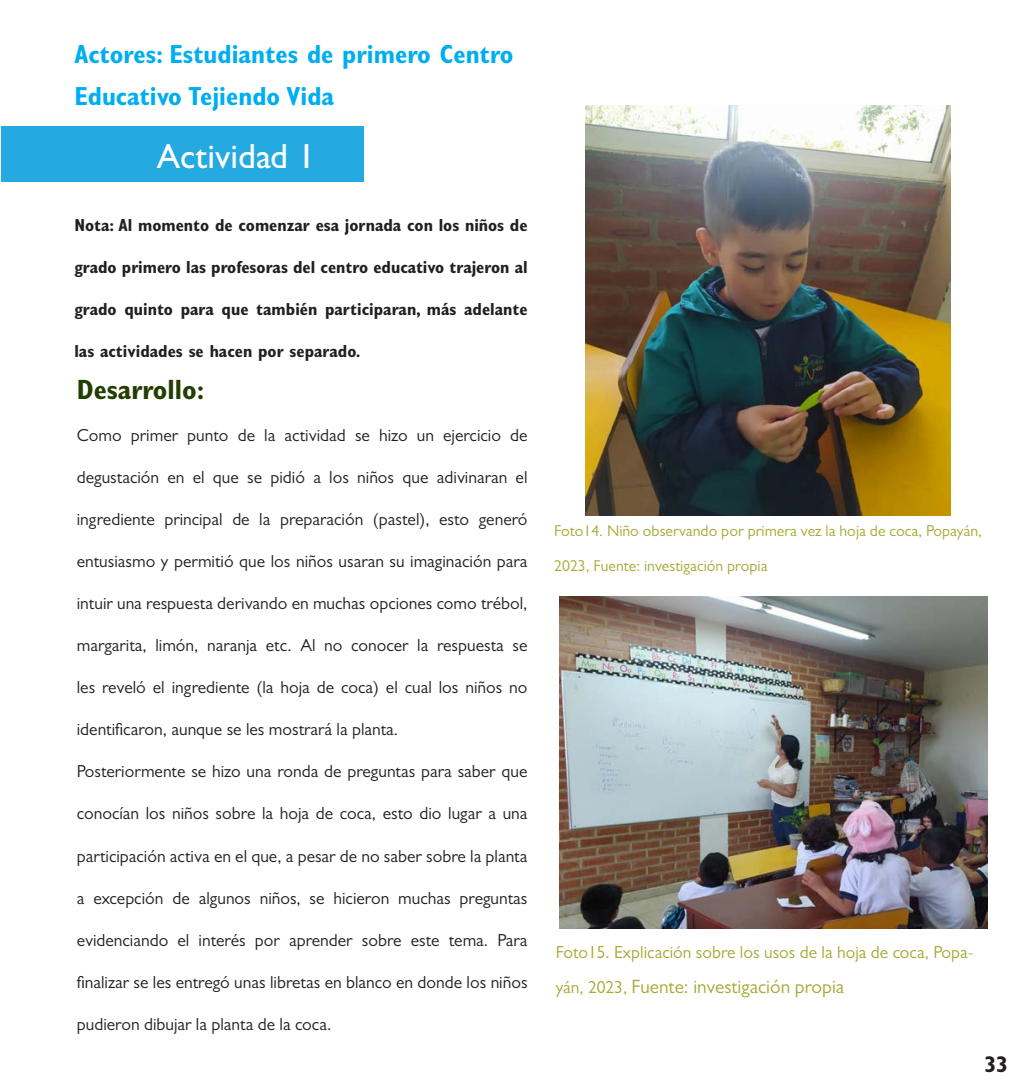
<style>
.page{position:relative;width:1032px;height:1092px;background:#fff}
.page>*{position:absolute;margin:0;border:0;box-sizing:border-box;transform-origin:0 0}
.t1{font:500 35px "Gill Sans";color:#fff}
.t2{font:700 condensed 28px "Gill Sans";color:#223f01}
.t3{font:700 condensed 26.25px/42px "Gill Sans";color:#00aeef}
.t4{font:700 condensed 22.75px "Gill Sans";color:#231f20}
.t5{font:19.25px "Gill Sans";color:#a4aa34}
.t6{font:17.5px "Gill Sans";color:#231f20}
.t7{font:700 condensed 17.5px "Gill Sans";color:#231f20}
.t8{font:17.5px "Gill Sans";color:#a4aa34}
.t9{font:15.75px "Gill Sans";color:#a4aa34}
.s1{font-size:17.5px}
</style>
<div class="page">
<img style="left:559px;top:596px;width:428px;height:332px">
<img style="left:586px;top:105px;width:365px;height:410px">
<div style="left:1px;top:126px;width:363px;height:55px;background:#24aae1"></div>
<h3 class="t3" style="left:74px;top:33px;width:441px">Actores: Estudiantes de primero Centro<br>Educativo Tejiendo Vida</h3>
<h1 class="t1" style="left:157px;top:135px;width:160px">Actividad 1</h1>
<p class="t7" style="left:74px;top:215px;width:455px">Nota: Al momento de comenzar esa jornada con los niños de</p>
<p class="t7" style="left:74px;top:257px;width:455px">grado primero las profesoras del centro educativo trajeron al</p>
<p class="t7" style="left:74px;top:299px;width:455px">grado quinto para que también participaran, más adelante</p>
<p class="t7" style="left:74px;top:341px;width:288px">las actividades se hacen por separado.</p>
<h2 class="t2" style="left:77px;top:373px;width:129px">Desarrollo:</h2>
<p class="t6" style="left:77px;top:425px;width:452px">Como primer punto de la actividad se hizo un ejercicio de</p>
<p class="t6" style="left:77px;top:467px;width:452px">degustación en el que se pidió a los niños que adivinaran el</p>
<p class="t6" style="left:77px;top:509px;width:452px">ingrediente principal de la preparación (pastel), esto generó</p>
<p class="t6" style="left:77px;top:551px;width:452px">entusiasmo y permitió que los niños usaran su imaginación para</p>
<p class="t6" style="left:77px;top:593px;width:452px">intuir una respuesta derivando en muchas opciones como trébol,</p>
<p class="t6" style="left:77px;top:635px;width:452px">margarita, limón, naranja etc. Al no conocer la respuesta se</p>
<p class="t6" style="left:77px;top:677px;width:452px">les reveló el ingrediente (la hoja de coca) el cual los niños no</p>
<p class="t6" style="left:77px;top:719px;width:323px">identificaron, aunque se les mostrará la planta.</p>
<p class="t6" style="left:77px;top:761px;width:452px">Posteriormente se hizo una ronda de preguntas para saber que</p>
<p class="t6" style="left:77px;top:803px;width:452px">conocían los niños sobre la hoja de coca, esto dio lugar a una</p>
<p class="t6" style="left:77px;top:845px;width:452px">participación activa en el que, a pesar de no saber sobre la planta</p>
<p class="t6" style="left:77px;top:887px;width:452px">a excepción de algunos niños, se hicieron muchas preguntas</p>
<p class="t6" style="left:77px;top:929px;width:452px">evidenciando el interés por aprender sobre este tema. Para</p>
<p class="t6" style="left:77px;top:971px;width:452px">finalizar se les entregó unas libretas en blanco en donde los niños</p>
<p class="t6" style="left:77px;top:1013px;width:256px">pudieron dibujar la planta de la coca.</p>
<p class="t9" style="left:554px;top:521px;width:429px">Foto14. Niño observando por primera vez la hoja de coca, Popayán,</p>
<p class="t9" style="left:554px;top:556px;width:215px">2023, Fuente: investigación propia</p>
<p class="t8" style="left:556px;top:941px;width:419px">Foto15. Explicación sobre los usos de la hoja de coca, Popa-</p>
<p class="t5" style="left:556px;top:974px;width:290px"><span class="s1">yán, 2023,</span> Fuente: investigación propia</p>
<h3 class="t4" style="left:984px;top:1050px;width:25px">33</h3>
</div>
